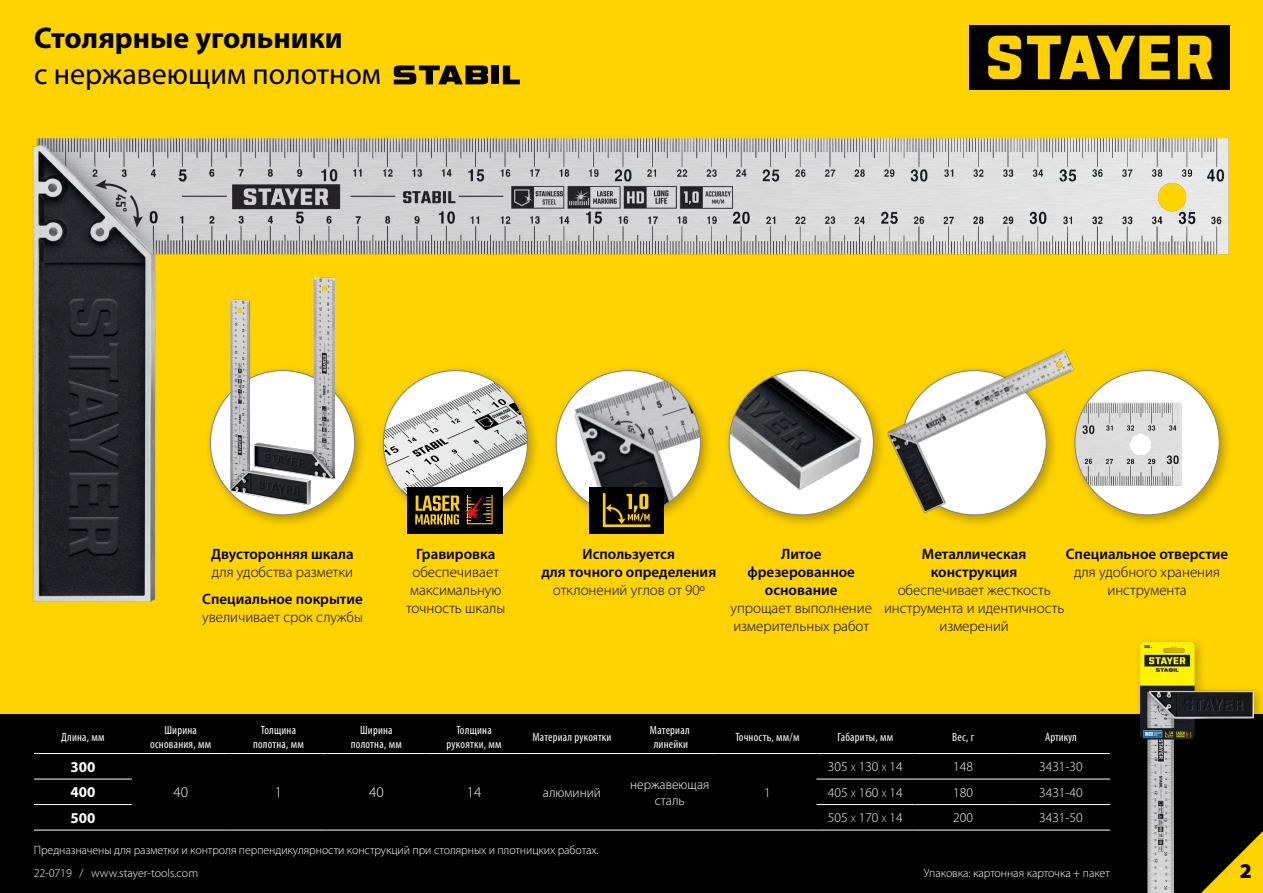
<style>
.page{position:relative;width:1263px;height:893px;background:#fff}
.page>*{position:absolute;margin:0;border:0;box-sizing:border-box;transform-origin:0 0}
.t1{font:30px "Myriad Pro";color:#000}
.t2{font:700 30px "Myriad Pro";color:#000}
.t3{font:900 21px "Myriad Pro";color:#000}
.t4{font:300 15px/18px "Myriad Pro";color:#000;text-align:center}
.t5{font:600 15px/18px "Myriad Pro";color:#000;text-align:center}
.t6{font:700 15px "Myriad Pro";color:#fff}
.t7{font:300 15px "Myriad Pro";color:#fff}
.t8{font:300 13.5px "Myriad Pro";color:#fff}
.t9{font:300 13.5px/16.2px "Myriad Pro";color:#fff;text-align:center}
.t10{font:300 12px "Myriad Pro";letter-spacing:-.01em;color:#fff}
.t11{font:condensed 12px/14.4px "Myriad Pro";letter-spacing:.02em;color:#fff;text-align:center}
.t12{font:condensed 12px "Myriad Pro";color:#fff}
.s1{font-size:9.45px}
</style>
<div class="page">
<div style="left:0;top:0;width:1263px;height:725px;background:#ffd300"></div>
<img style="left:32px;top:138px;width:1197px;height:464px">
<div style="left:0;top:714px;width:1263px;height:179px;background:#000"></div>
<hr style="left:34px;top:753px;width:98px;height:1px;background:#fff">
<hr style="left:132px;top:753px;width:98px;height:1px;background:#fff">
<hr style="left:230px;top:753px;width:97px;height:1px;background:#fff">
<hr style="left:327px;top:753px;width:98px;height:1px;background:#fff">
<hr style="left:425px;top:753px;width:98px;height:1px;background:#fff">
<hr style="left:523px;top:753px;width:98px;height:1px;background:#fff">
<hr style="left:621px;top:753px;width:98px;height:1px;background:#fff">
<hr style="left:719px;top:753px;width:97px;height:1px;background:#fff">
<hr style="left:816px;top:753px;width:98px;height:1px;background:#fff">
<hr style="left:914px;top:753px;width:98px;height:1px;background:#fff">
<hr style="left:1012px;top:753px;width:98px;height:1px;background:#fff">
<hr style="left:816px;top:830px;width:98px;height:1px;background:#fff">
<hr style="left:914px;top:830px;width:98px;height:1px;background:#fff">
<hr style="left:1012px;top:830px;width:98px;height:1px;background:#fff">
<hr style="left:132px;top:830px;width:98px;height:1px;background:#fff">
<hr style="left:230px;top:830px;width:97px;height:1px;background:#fff">
<hr style="left:327px;top:830px;width:98px;height:1px;background:#fff">
<hr style="left:425px;top:830px;width:98px;height:1px;background:#fff">
<hr style="left:523px;top:830px;width:98px;height:1px;background:#fff">
<hr style="left:621px;top:830px;width:98px;height:1px;background:#fff">
<hr style="left:719px;top:830px;width:97px;height:1px;background:#fff">
<hr style="left:34px;top:830px;width:98px;height:1px;background:#fff">
<hr style="left:34px;top:804px;width:98px;height:1px;background:#fff">
<hr style="left:816px;top:804px;width:98px;height:1px;background:#fff">
<hr style="left:914px;top:804px;width:98px;height:1px;background:#fff">
<hr style="left:1012px;top:804px;width:98px;height:1px;background:#fff">
<hr style="left:34px;top:779px;width:98px;height:1px;background:#fff">
<hr style="left:816px;top:779px;width:98px;height:1px;background:#fff">
<hr style="left:914px;top:779px;width:98px;height:1px;background:#fff">
<hr style="left:1012px;top:779px;width:98px;height:1px;background:#fff">
<svg style="left:394px;top:65px;width:94px;height:19px"></svg>
<div style="left:492px;top:65px;width:7px;height:19px;background:#000"></div>
<svg style="left:503px;top:65px;width:17px;height:19px"></svg>
<div style="left:895px;top:364px;width:164px;height:164px;background:#000;opacity:.3"></div>
<div style="left:722px;top:364px;width:164px;height:164px;background:#000;opacity:.3"></div>
<div style="left:729px;top:371px;width:144px;height:144px;background:#fff;border-radius:50%"></div>
<img style="left:729px;top:371px;width:133px;height:120px">
<div style="left:377px;top:364px;width:164px;height:164px;background:#000;opacity:.3"></div>
<img style="left:383px;top:371px;width:144px;height:144px;border-radius:72px">
<div style="left:204px;top:364px;width:164px;height:164px;background:#000;opacity:.3"></div>
<div style="left:210px;top:371px;width:145px;height:144px;background:#fff;border-radius:50%"></div>
<div style="left:1068px;top:364px;width:164px;height:164px;background:#000;opacity:.3"></div>
<div style="left:1075px;top:371px;width:144px;height:144px;background:#fff;border-radius:50%"></div>
<img style="left:1104px;top:402px;width:86px;height:113px">
<div style="left:1133px;top:636px;width:130px;height:257px;background:#000;opacity:.27"></div>
<img style="left:1140px;top:642px;width:114px;height:251px">
<img style="left:230px;top:278px;width:105px;height:227px">
<img style="left:883px;top:347px;width:221px;height:170px">
<div style="left:407px;top:487px;width:96px;height:46px;background:#000"></div>
<div style="left:549px;top:364px;width:165px;height:164px;background:#000;opacity:.3"></div>
<svg style="left:556px;top:371px;width:144px;height:144px"></svg>
<img style="left:564px;top:376px;width:136px;height:139px">
<div style="left:589px;top:487px;width:75px;height:46px;background:#000"></div>
<svg style="left:603px;top:493px;width:47px;height:34px"></svg>
<div style="left:970px;top:25px;width:260px;height:65px;background:#000"></div>
<svg style="left:988px;top:36px;width:224px;height:43px"></svg>
<svg style="left:415px;top:494px;width:78px;height:30px"></svg>
<h1 class="t2" style="left:34px;top:19px;width:310px">Столярные угольники</h1>
<h1 class="t1" style="left:34px;top:56px;width:349px">с нержавеющим полотном</h1>
<p class="t5" style="left:211px;top:545px;width:144px">Двусторонняя шкала</p>
<p class="t4" style="left:212px;top:563px;width:143px">для удобства разметки</p>
<p class="t5" style="left:202px;top:589px;width:162px">Специальное покрытие</p>
<p class="t4" style="left:202px;top:608px;width:162px">увеличивает срок службы</p>
<p class="t5" style="left:416px;top:545px;width:81px">Гравировка</p>
<p class="t4" style="left:406px;top:563px;width:101px">обеспечивает максимальную точность шкалы</p>
<p class="t5" style="left:541px;top:545px;width:176px">Используется<br>для точного определения</p>
<p class="t4" style="left:553px;top:581px;width:154px">отклонений углов от 90º</p>
<p class="t5" style="left:747px;top:545px;width:109px">Литое фрезерованное основание</p>
<p class="t4" style="left:730px;top:599px;width:143px;text-align:left">упрощает выполнение измерительных работ</p>
<p class="t5" style="left:1066px;top:545px;width:164px">Специальное отверстие</p>
<p class="t4" style="left:1074px;top:563px;width:147px">для удобного хранения инструмента</p>
<p class="t5" style="left:922px;top:545px;width:106px">Металлическая конструкция</p>
<p class="t4" style="left:884px;top:581px;width:182px">обеспечивает жесткость инструмента и идентичность измерений</p>
<p class="t11" style="left:61px;top:729px;width:45px">Длина, мм</p>
<p class="t11" style="left:150px;top:722px;width:63px">Ширина основания, мм</p>
<p class="t11" style="left:253px;top:722px;width:52px">Толщина полотна, мм</p>
<p class="t11" style="left:351px;top:722px;width:52px">Ширина полотна, мм</p>
<p class="t11" style="left:447px;top:722px;width:57px">Толщина рукоятки, мм</p>
<p class="t11" style="left:532px;top:729px;width:81px">Материал рукоятки</p>
<p class="t11" style="left:650px;top:722px;width:41px">Материал линейки</p>
<p class="t11" style="left:735px;top:729px;width:66px">Точность, мм/м</p>
<p class="t11" style="left:837px;top:729px;width:57px">Габариты, мм</p>
<p class="t11" style="left:952px;top:729px;width:23px">Вес, г</p>
<p class="t12" style="left:1045px;top:730px;width:33px">Артикул</p>
<p class="t6" style="left:70px;top:757px;width:26px">300</p>
<p class="t7" style="left:173px;top:783px;width:16px">40</p>
<p class="t7" style="left:275px;top:783px;width:9px">1</p>
<p class="t7" style="left:369px;top:783px;width:16px">40</p>
<p class="t7" style="left:467px;top:783px;width:16px">14</p>
<p class="t9" style="left:543px;top:784px;width:60px">алюминий</p>
<p class="t9" style="left:630px;top:776px;width:81px">нержавеющая сталь</p>
<p class="t9" style="left:764px;top:784px;width:8px">1</p>
<p class="t8" style="left:828px;top:759px;width:76px">305 <span class="s1">X</span> 130 <span class="s1">X</span> 14</p>
<p class="t8" style="left:953px;top:759px;width:21px">148</p>
<p class="t8" style="left:1039px;top:759px;width:45px">3431-30</p>
<p class="t6" style="left:70px;top:783px;width:26px">400</p>
<p class="t8" style="left:828px;top:784px;width:76px">405 <span class="s1">X</span> 160 <span class="s1">X</span> 14</p>
<p class="t8" style="left:953px;top:784px;width:21px">180</p>
<p class="t8" style="left:1039px;top:784px;width:45px">3431-40</p>
<p class="t6" style="left:70px;top:808px;width:26px">500</p>
<p class="t8" style="left:828px;top:810px;width:76px">505 <span class="s1">X</span> 170 <span class="s1">X</span> 14</p>
<p class="t8" style="left:953px;top:810px;width:21px">200</p>
<p class="t8" style="left:1039px;top:810px;width:45px">3431-50</p>
<p class="t10" style="left:34px;top:843px;width:566px">Предназначены для разметки и контроля перпендикулярности конструкций при столярных и плотницких работах.</p>
<p class="t10" style="left:34px;top:865px;width:166px">22-0719 / www.stayer-tools.com</p>
<p class="t10" style="left:924px;top:865px;width:188px">Упаковка: картонная карточка + пакет</p>
<h2 class="t3" style="left:1240px;top:856px;width:14px">2</h2>
</div>
